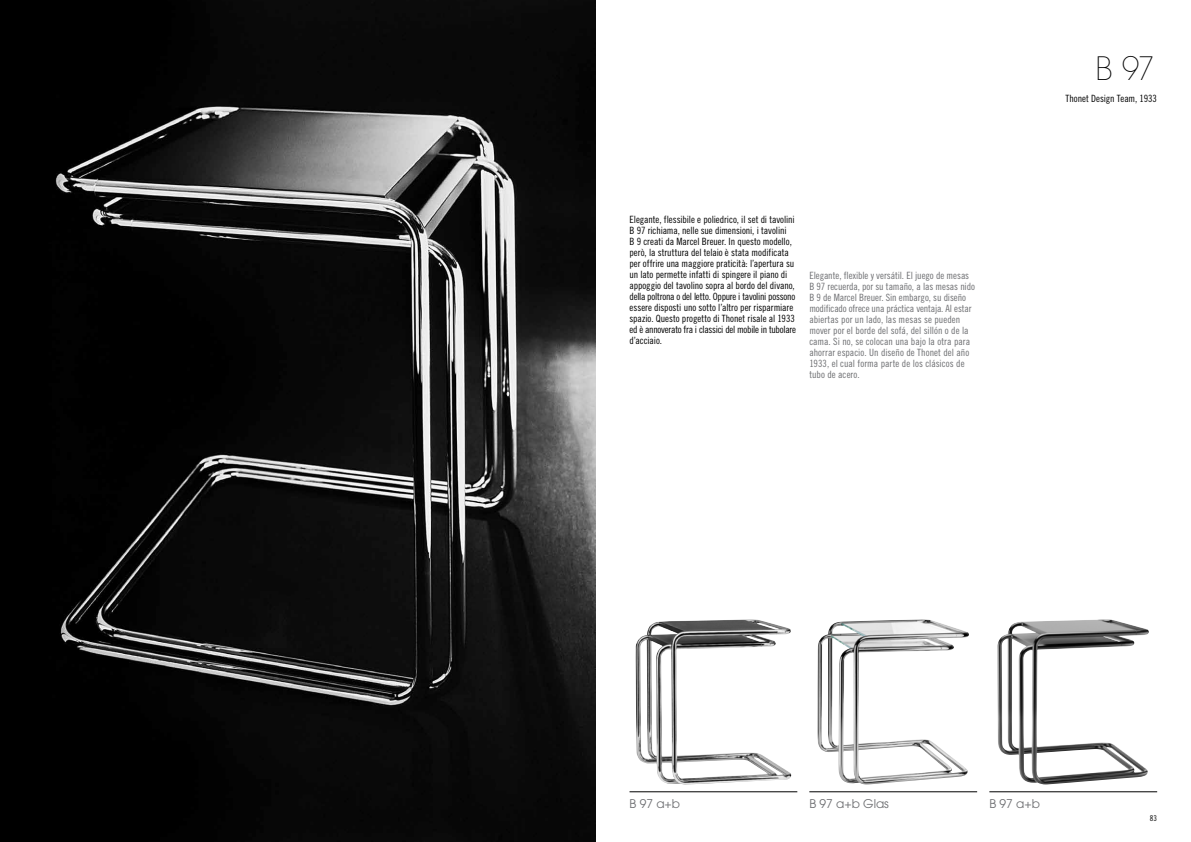
<style>
.page{position:relative;width:1191px;height:842px;background:#fff}
.page>*{position:absolute;margin:0;border:0;box-sizing:border-box;transform-origin:0 0}
.t1{font:200 32px "ITC Avant Garde Std";color:#000}
.t2{font:12px "ITC Avant Garde Std";color:#6d6e71}
.t3{font:10px/11px "Trade Gothic LT Std Cn 18";letter-spacing:-.005em;color:#000}
.t4{font:10px/11px "Trade Gothic LT Std Cn 18";color:#6d6e71}
.t5{font:8px "Trade Gothic LT Std Cn 18";color:#000}
</style>
<div class="page">
<img style="left:0;top:0;width:595px;height:842px">
<img style="left:817px;top:619px;width:152px;height:165px">
<img style="left:997px;top:619px;width:151px;height:165px">
<img style="left:635px;top:619px;width:156px;height:165px">
<hr style="left:629px;top:791px;width:168px;height:1px;background:#000">
<hr style="left:809px;top:791px;width:168px;height:1px;background:#000">
<hr style="left:989px;top:791px;width:168px;height:1px;background:#000">
<p class="t3" style="left:629px;top:214px;width:168px">Elegante, flessibile e poliedrico, il set di tavolini B 97 richiama, nelle sue dimensioni, i tavolini<br>B 9 creati da Marcel Breuer. In questo modello, però, la struttura del telaio è stata modificata per offrire una maggiore praticità: l’apertura su un lato permette infatti di spingere il piano di appoggio del tavolino sopra al bordo del divano, della poltrona o del letto. Oppure i tavolini possono essere disposti uno sotto l’altro per risparmiare spazio. Questo progetto di Thonet risale al 1933 ed è annoverato fra i classici del mobile in tubolare d’acciaio.</p>
<p class="t4" style="left:809px;top:270px;width:167px">Elegante, flexible y versátil. El juego de mesas B 97 recuerda, por su tamaño, a las mesas nido B 9 de Marcel Breuer. Sin embargo, su diseño modificado ofrece una práctica ventaja. Al estar abiertas por un lado, las mesas se pueden mover por el borde del sofá, del sillón o de la cama. Si no, se colocan una bajo la otra para ahorrar espacio. Un diseño de Thonet del año 1933, el cual forma parte de los clásicos de tubo de acero.</p>
<h1 class="t1" style="left:1095px;top:49px;width:61px">B 97</h1>
<p class="t3" style="left:1065px;top:93px;width:93px">Thonet Design Team, 1933</p>
<p class="t2" style="left:809px;top:796px;width:81px">B 97 a+b Glas</p>
<p class="t2" style="left:629px;top:796px;width:52px">B 97 a+b</p>
<p class="t2" style="left:989px;top:796px;width:52px">B 97 a+b</p>
<p class="t5" style="left:1149px;top:813px;width:9px">83</p>
</div>
